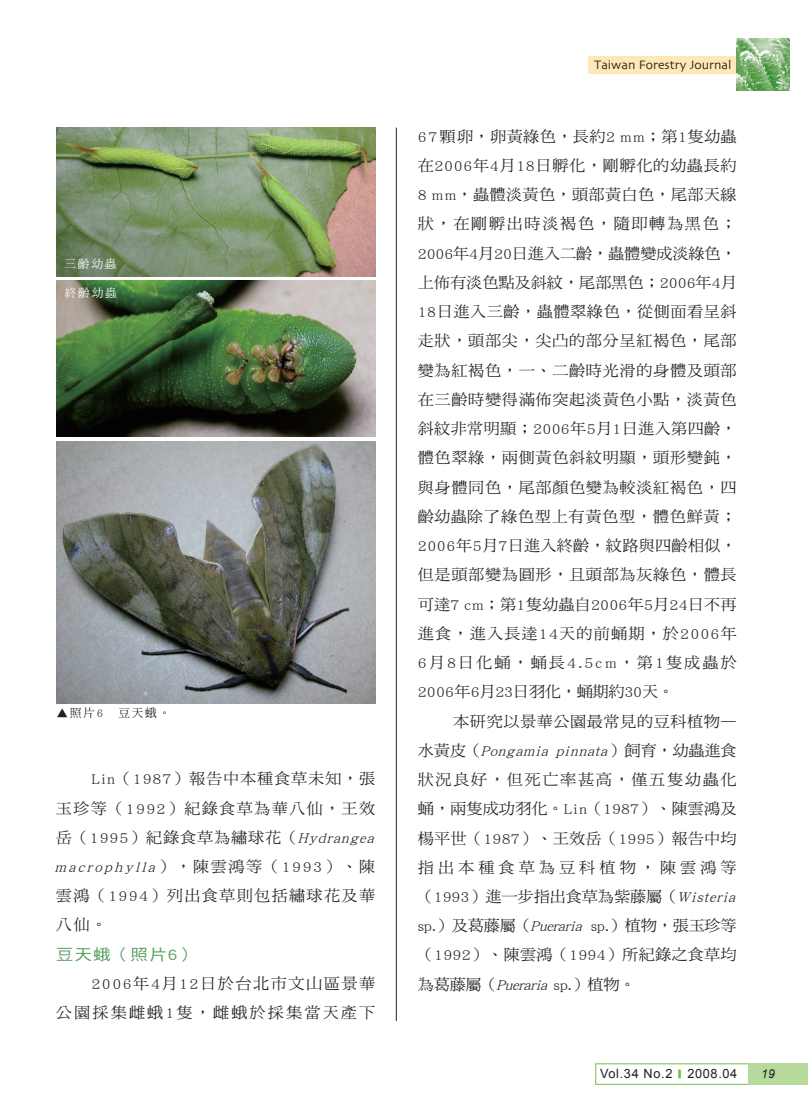
<style>
.page{position:relative;width:808px;height:1106px;background:#fff}
.page>*{position:absolute;margin:0;border:0;box-sizing:border-box;transform-origin:0 0}
.內文{font:15.45px/29.2px "DF Ming Std W5";letter-spacing:.07em;color:#231f20;scale:1.05 1}
.內文-2{font:15.45px/29.2px "DF Ming Std W5";letter-spacing:.01em;color:#231f20;scale:1.05 1}
.內文-3{font:15.45px/29.2px "DF Ming Std W5";letter-spacing:.09em;color:#231f20;text-align:right;scale:1.05 1}
.c小標{font:15.45px "DF Hei Std W5";letter-spacing:.05em;color:#569d62;scale:1.15 1}
.正常{font:12.75px "Skia";color:#231f20}
.正常-2{font:12.75px "Arial";letter-spacing:.05em;color:#231f20}
.正常-3{font:italic 12.15px "Arial";color:#231f20}
.照片說{font:11.7px "DF Ming Std W5";letter-spacing:.15em;color:#231f20}
.照片說-2{font:11.7px "DF Ming Std W5";letter-spacing:.15em;color:#fff}
.s1{font-style:italic}
.s2{font-family:"AR Hei B5";font-weight:700;font-size:10.65px;color:#71bf44}
</style>
<div class="page">
<div style="left:748px;top:1063px;width:60px;height:21px;background:#b6da9b"></div>
<div style="left:588px;top:56px;width:149px;height:17px;background:#fee9b6"></div>
<img style="left:737px;top:38px;width:53px;height:53px">
<hr style="left:396px;top:128px;width:1px;height:892px;background:#231f20">
<img style="left:56px;top:128px;width:319px;height:148px">
<img style="left:56px;top:280px;width:319px;height:157px">
<img style="left:56px;top:441px;width:319px;height:262px">
<p class="照片說-2" style="left:64px;top:258px;width:54px">三齡幼蟲</p>
<p class="照片說-2" style="left:65px;top:286px;width:54px">終齡幼蟲</p>
<p class="照片說" style="left:56px;top:706px;width:116px">▲照片6　豆天蛾。</p>
<p class="內文" style="left:54px;top:764px;width:310px;text-indent:37px">Lin（1987）報告中本種食草未知，張玉珍等（1992）紀錄食草為華八仙，王效岳（1995）紀錄食草為繡球花（<span class="s1">Hydrangea macrophylla</span>），陳雲鴻等（1993）、陳雲鴻（1994）列出食草則包括繡球花及華八仙。</p>
<p class="c小標" style="left:56px;top:945px;width:123px">豆天蛾（照片6）</p>
<p class="內文-3" style="left:56px;top:968px;width:306px">2006年4月12日於台北市文山區景華<br>公園採集雌蛾1隻，雌蛾於採集當天產下</p>
<p class="正常" style="left:594px;top:57px;width:139px">Taiwan Forestry Journal</p>
<p class="內文" style="left:418px;top:121px;width:305px;text-align:justify">67顆卵，卵黃綠色，長約2 mm；第1隻幼蟲在2006年4月18日孵化，剛孵化的幼蟲長約8 mm，蟲體淡黃色，頭部黃白色，尾部天線狀，在剛孵出時淡褐色，隨即轉為黑色；2006年4月20日進入二齡，蟲體變成淡綠色，上佈有淡色點及斜紋，尾部黑色；2006年4月18日進入三齡，蟲體翠綠色，從側面看呈斜走狀，頭部尖，尖凸的部分呈紅褐色，尾部變為紅褐色，一、二齡時光滑的身體及頭部在三齡時變得滿佈突起淡黃色小點，淡黃色斜紋非常明顯；2006年5月1日進入第四齡，體色翠綠，兩側黃色斜紋明顯，頭形變鈍，與身體同色，尾部顏色變為較淡紅褐色，四齡幼蟲除了綠色型上有黃色型，體色鮮黃；2006年5月7日進入終齡，紋路與四齡相似，但是頭部變為圓形，且頭部為灰綠色，體長可達7 cm；第1隻幼蟲自2006年5月24日不再進食，進入長達14天的前蛹期，於2006年6月8日化蛹，蛹長4.5cm，第1隻成蟲於2006年6月23日羽化，蛹期約30天。</p>
<p class="內文-2" style="left:418px;top:706px;width:308px;text-indent:35px">本研究以景華公園最常見的豆科植物—水黃皮（<span class="s1">Pongamia pinnata</span>）飼育，幼蟲進食狀況良好，但死亡率甚高，僅五隻幼蟲化蛹，兩隻成功羽化。Lin（1987）、陳雲鴻及楊平世（1987）、王效岳（1995）報告中均指出本種食草為豆科植物，陳雲鴻等（1993）進一步指出食草為紫藤屬（<span class="s1">Wisteria </span>sp.）及葛藤屬（<span class="s1">Pueraria</span> sp.）植物，張玉珍等（1992）、陳雲鴻（1994）所紀錄之食草均為葛藤屬（<span class="s1">Pueraria</span> sp.）植物。</p>
<p class="正常-2" style="left:600px;top:1065px;width:139px">Vol.34 No.2 <span class="s2">■</span> 2008.04</p>
<p class="正常-3" style="left:761px;top:1065px;width:15px">19</p>
</div>
